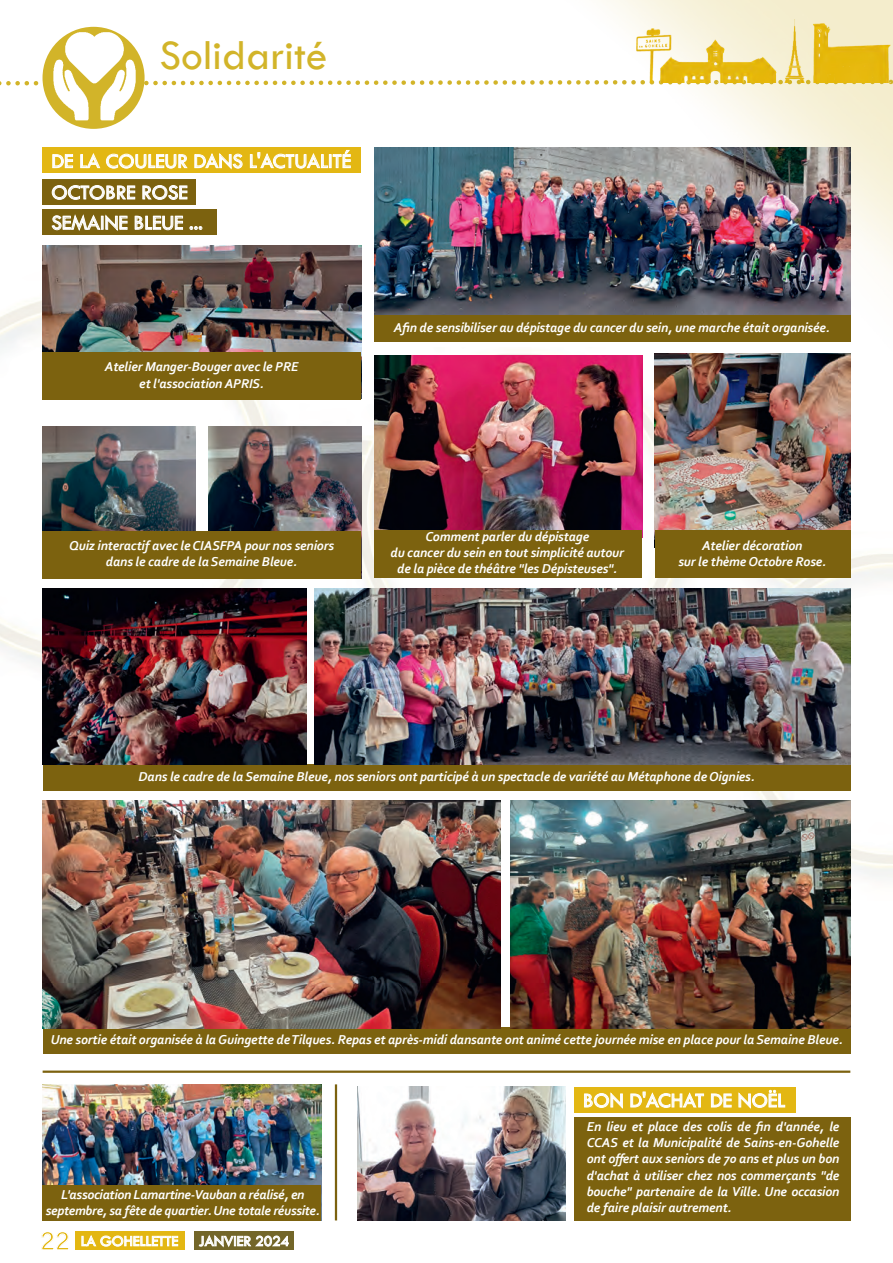
<style>
.page{position:relative;width:893px;height:1263px;background:#fff}
.page>*{position:absolute;margin:0;border:0;box-sizing:border-box;transform-origin:0 0}
.t1{font:43.5px "Tw Cen";color:#d2b429}
.t2{font:21px/30.9px "Tw Cen";color:#fff}
.t3{font:15.3px "Tw Cen";color:#fff}
.t4{font:italic 700 13.5px/16.2px "Corbel";letter-spacing:-.01em;color:#fff;text-align:center}
.s1{font-family:"Acumin Variable Concept";font-size:27px;color:#e3b712}
</style>
<div class="page">
<img style="left:0;top:0;width:893px;height:1250px">
<svg style="left:0;top:77px;width:893px;height:11px"></svg>
<div style="left:43px;top:27px;width:102px;height:102px;background:#d2b429;border-radius:50%"></div>
<img style="left:49px;top:31px;width:91px;height:90px">
<img style="left:636px;top:19px;width:257px;height:64px">
<div style="left:75px;top:1231px;width:109px;height:18px;background:#e3b712"></div>
<div style="left:194px;top:1231px;width:100px;height:18px;background:#736629"></div>
<div style="left:43px;top:148px;width:318px;height:25px;background:#e3b713"></div>
<div style="left:43px;top:179px;width:153px;height:26px;background:#7c620f"></div>
<div style="left:43px;top:209px;width:174px;height:26px;background:#7c620f"></div>
<img style="left:374px;top:148px;width:476px;height:167px">
<img style="left:374px;top:355px;width:268px;height:175px">
<div style="left:374px;top:315px;width:476px;height:26px;background:#7c620f"></div>
<div style="left:43px;top:764px;width:807px;height:27px;background:#7c620f"></div>
<div style="left:574px;top:1117px;width:277px;height:103px;background:#7c620f"></div>
<div style="left:43px;top:1027px;width:807px;height:26px;background:#7c620f"></div>
<div style="left:374px;top:530px;width:268px;height:48px;background:#7c620f"></div>
<img style="left:655px;top:353px;width:195px;height:177px">
<div style="left:655px;top:530px;width:195px;height:48px;background:#7c620f"></div>
<img style="left:43px;top:245px;width:318px;height:107px">
<img style="left:208px;top:427px;width:153px;height:104px">
<img style="left:43px;top:427px;width:153px;height:104px">
<div style="left:43px;top:531px;width:318px;height:47px;background:#7c620f"></div>
<div style="left:43px;top:352px;width:318px;height:48px;background:#7c620f"></div>
<img style="left:43px;top:589px;width:263px;height:175px">
<img style="left:315px;top:589px;width:535px;height:175px">
<img style="left:510px;top:800px;width:340px;height:228px">
<img style="left:43px;top:800px;width:458px;height:228px">
<hr style="left:43px;top:1070px;width:807px;height:3px;background:#7c620f">
<hr style="left:335px;top:1084px;width:2px;height:136px;background:#7c620f">
<img style="left:357px;top:1087px;width:209px;height:133px">
<div style="left:574px;top:1087px;width:221px;height:26px;background:#e3b713"></div>
<img style="left:43px;top:1084px;width:278px;height:101px">
<div style="left:43px;top:1185px;width:278px;height:35px;background:#7c620f"></div>
<p class="t1" style="left:159px;top:29px;width:170px">Solidarité</p>
<p class="t2" style="left:51px;top:145px;width:301px">DE LA COULEUR DANS L'ACTUALITÉ<br>OCTOBRE ROSE<br>SEMAINE BLEUE ...</p>
<p class="t4" style="left:105px;top:358px;width:195px">Atelier Manger-Bouger avec le PRE et l'association APRIS.</p>
<p class="t4" style="left:394px;top:319px;width:438px">Afin de sensibiliser au dépistage du cancer du sein, une marche était organisée.</p>
<p class="t4" style="left:69px;top:537px;width:266px">Quiz interactif avec le CIASFPA pour nos seniors dans le cadre de la Semaine Bleue.</p>
<p class="t4" style="left:391px;top:528px;width:235px">Comment parler du dépistage<br>du cancer du sein en tout simplicité autour de la pièce de théâtre "les Dépisteuses".</p>
<p class="t4" style="left:678px;top:537px;width:149px">Atelier décoration<br>sur le thème Octobre Rose.</p>
<p class="t4" style="left:139px;top:768px;width:618px">Dans le cadre de la Semaine Bleue, nos seniors ont participé à un spectacle de variété au Métaphone de Oignies.</p>
<p class="t4" style="left:51px;top:1031px;width:794px">Une sortie était organisée à la Guingette de Tilques. Repas et après-midi dansante ont animé cette journée mise en place pour la Semaine Bleue.</p>
<p class="t4" style="left:46px;top:1186px;width:276px">L'association Lamartine-Vauban a réalisé, en septembre, sa fête de quartier. Une totale réussite.</p>
<p class="t3" style="left:40px;top:1232px;width:139px"><span class="s1">22</span> LA GOHELLETTE</p>
<p class="t3" style="left:199px;top:1232px;width:92px">JANVIER 2024</p>
<p class="t2" style="left:583px;top:1085px;width:204px">BON D'ACHAT DE NOËL</p>
<p class="t4" style="left:587px;top:1118px;width:254px;text-align:justify">En lieu et place des colis de fin d'année, le CCAS et la Municipalité de Sains-en-Gohelle ont offert aux seniors de 70 ans et plus un bon d'achat à utiliser chez nos commerçants "de bouche" partenaire de la Ville. Une occasion de faire plaisir autrement.</p>
</div>
